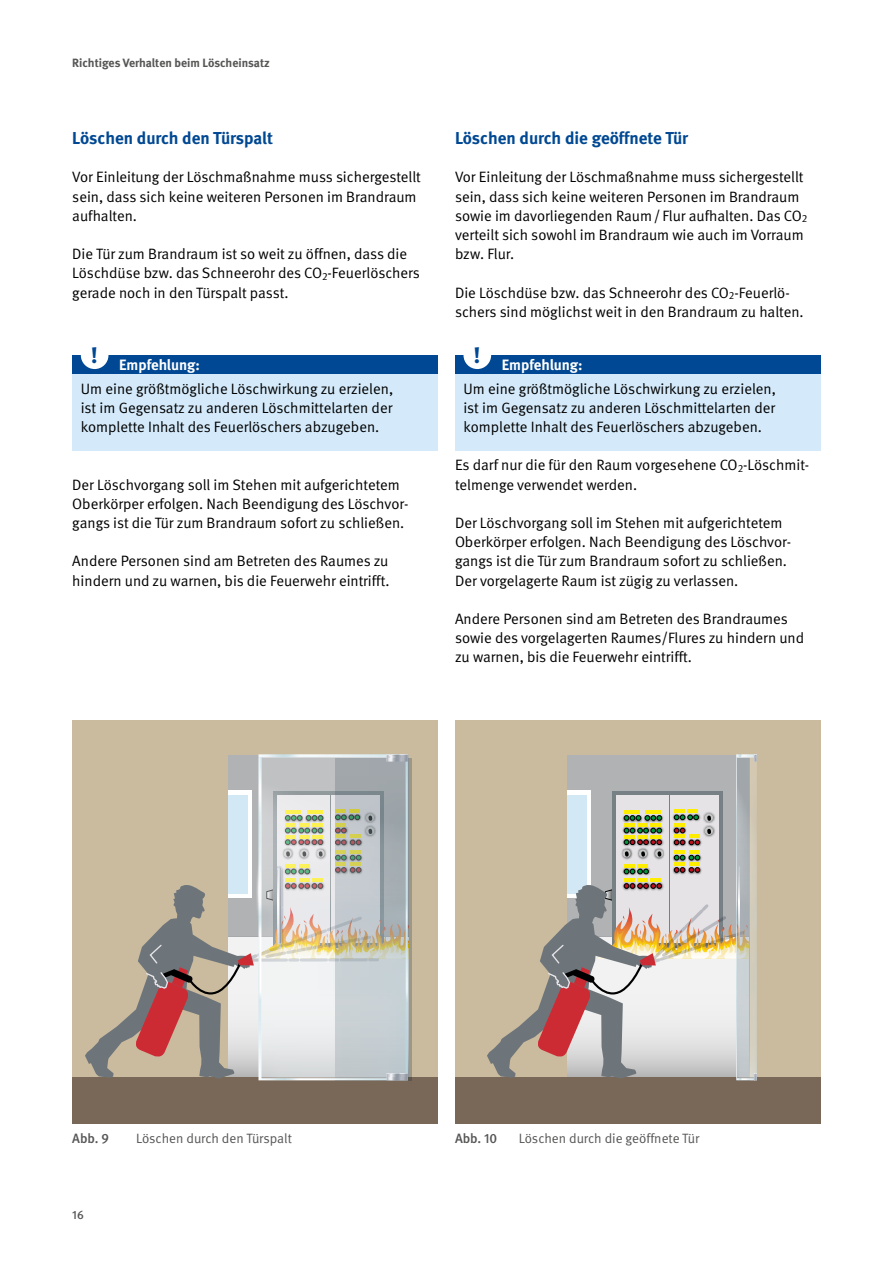
<style>
.page{position:relative;width:893px;height:1263px;background:#fff}
.page>*{position:absolute;margin:0;border:0;box-sizing:border-box;transform-origin:0 0}
.t1{font:700 22.5px "DGUV Meta Serif";color:#004893}
.Überschriften_H2{font:700 17.25px "DGUV Meta";letter-spacing:-.005em;color:#004893}
.Fließtext_FT{font:15px/19.2px "DGUV Meta";color:#000}
.Fließtext_STG_FT{font:15px/19.2px "DGUV Meta";color:#000;text-align:justify}
.Fließtext_STG_Titel{font:700 15px "DGUV Meta";color:#fff}
.t2{font:13.5px "DGUV Meta";letter-spacing:-.005em;color:#565655}
.t3{font:500 13.5px "DGUV Meta";letter-spacing:-.005em;color:#565655}
.t4{font:700 12px "DGUV Meta";color:#565655}
.t5{font:500 12px "DGUV Meta";color:#565655}
</style>
<div class="page">
<div style="left:72px;top:355px;width:366px;height:19px;background:#004893"></div>
<div style="left:72px;top:374px;width:366px;height:77px;background:#d4eafa"></div>
<div style="left:81px;top:341px;width:27px;height:28px;background:#fff;border-radius:50%"></div>
<div style="left:410px;top:720px;width:28px;height:357px;background:#cabb9f"></div>
<div style="left:72px;top:720px;width:156px;height:357px;background:#cabb9f"></div>
<div style="left:72px;top:720px;width:361px;height:34px;background:#cabb9f"></div>
<div style="left:72px;top:1077px;width:366px;height:46px;background:#796857"></div>
<svg style="left:258px;top:754px;width:150px;height:26px;background:#b8bcbf"></svg>
<svg style="left:386px;top:754px;width:22px;height:8px"></svg>
<svg style="left:85px;top:780px;width:327px;height:300px"></svg>
<div style="left:455px;top:355px;width:366px;height:19px;background:#004893"></div>
<div style="left:455px;top:374px;width:366px;height:77px;background:#d4eafa"></div>
<div style="left:463px;top:341px;width:28px;height:28px;background:#fff;border-radius:50%"></div>
<div style="left:749px;top:720px;width:72px;height:357px;background:#cabb9f"></div>
<div style="left:455px;top:720px;width:112px;height:357px;background:#cabb9f"></div>
<div style="left:455px;top:720px;width:317px;height:34px;background:#cabb9f"></div>
<div style="left:455px;top:1077px;width:366px;height:46px;background:#796857"></div>
<svg style="left:487px;top:754px;width:270px;height:326px"></svg>
<p class="t4" style="left:72px;top:56px;width:199px">Richtiges Verhalten beim Löscheinsatz</p>
<h2 class="Überschriften_H2" style="left:72px;top:128px;width:202px">Löschen durch den Türspalt</h2>
<p class="Fließtext_FT" style="left:72px;top:168px;width:350px">Vor Einleitung der Löschmaßnahme muss sichergestellt sein, dass sich keine weiteren Personen im Brandraum aufhalten.</p>
<p class="Fließtext_FT" style="left:72px;top:245px;width:349px">Die Tür zum Brandraum ist so weit zu öffnen, dass die<br>Löschdüse bzw. das Schneerohr des CO<sub>2</sub>-Feuerlöschers gerade noch in den Türspalt passt.</p>
<h1 class="t1" style="left:91px;top:342px;width:9px">!</h1>
<p class="Fließtext_STG_Titel" style="left:119px;top:356px;width:82px">Empfehlung:</p>
<p class="Fließtext_STG_FT" style="left:81px;top:379px;width:314px">Um eine größtmögliche Löschwirkung zu erzielen, ist im Gegensatz zu anderen Löschmittelarten der komplette Inhalt des Feuerlöschers abzugeben.</p>
<p class="Fließtext_FT" style="left:72px;top:475px;width:338px">Der Löschvorgang soll im Stehen mit aufgerichtetem<br>Oberkörper erfolgen. Nach Beendigung des Löschvor&shy;gangs ist die Tür zum Brandraum sofort zu schließen.</p>
<p class="Fließtext_FT" style="left:72px;top:552px;width:319px">Andere Personen sind am Betreten des Raumes zu hindern und zu warnen, bis die Feuerwehr eintrifft.</p>
<h2 class="Überschriften_H2" style="left:455px;top:128px;width:235px">Löschen durch die geöffnete Tür</h2>
<p class="Fließtext_FT" style="left:455px;top:168px;width:354px">Vor Einleitung der Löschmaßnahme muss sichergestellt sein, dass sich keine weiteren Personen im Brandraum sowie im davorliegenden Raum/ Flur aufhalten. Das CO<sub>2 </sub>verteilt sich sowohl im Brandraum wie auch im Vorraum bzw. Flur.</p>
<p class="Fließtext_FT" style="left:455px;top:283px;width:350px">Die Löschdüse bzw. das Schneerohr des CO<sub>2</sub>-Feuerlö&shy;schers sind möglichst weit in den Brandraum zu halten.</p>
<p class="Fließtext_STG_Titel" style="left:502px;top:356px;width:82px">Empfehlung:</p>
<p class="Fließtext_STG_FT" style="left:463px;top:379px;width:314px">Um eine größtmögliche Löschwirkung zu erzielen, ist im Gegensatz zu anderen Löschmittelarten der komplette Inhalt des Feuerlöschers abzugeben.</p>
<p class="Fließtext_FT" style="left:455px;top:456px;width:356px">Es darf nur die für den Raum vorgesehene CO<sub>2</sub>-Löschmit&shy;telmenge verwendet werden.</p>
<p class="Fließtext_FT" style="left:455px;top:514px;width:338px">Der Löschvorgang soll im Stehen mit aufgerichtetem Oberkörper erfolgen. Nach Beendigung des Löschvor&shy;gangs ist die Tür zum Brandraum sofort zu schließen.<br>Der vorgelagerte Raum ist zügig zu verlassen.</p>
<p class="Fließtext_FT" style="left:455px;top:610px;width:351px">Andere Personen sind am Betreten des Brandraumes sowie des vorgelagerten Raumes/Flures zu hindern und zu warnen, bis die Feuerwehr eintrifft.</p>
<h1 class="t1" style="left:473px;top:342px;width:9px">!</h1>
<p class="t3" style="left:72px;top:1130px;width:38px">Abb. 9</p>
<p class="t2" style="left:136px;top:1130px;width:157px">Löschen durch den Türspalt</p>
<p class="t3" style="left:455px;top:1130px;width:44px">Abb. 10</p>
<p class="t2" style="left:519px;top:1130px;width:182px">Löschen durch die geöffnete Tür</p>
<p class="t5" style="left:72px;top:1208px;width:13px">16</p>
</div>
